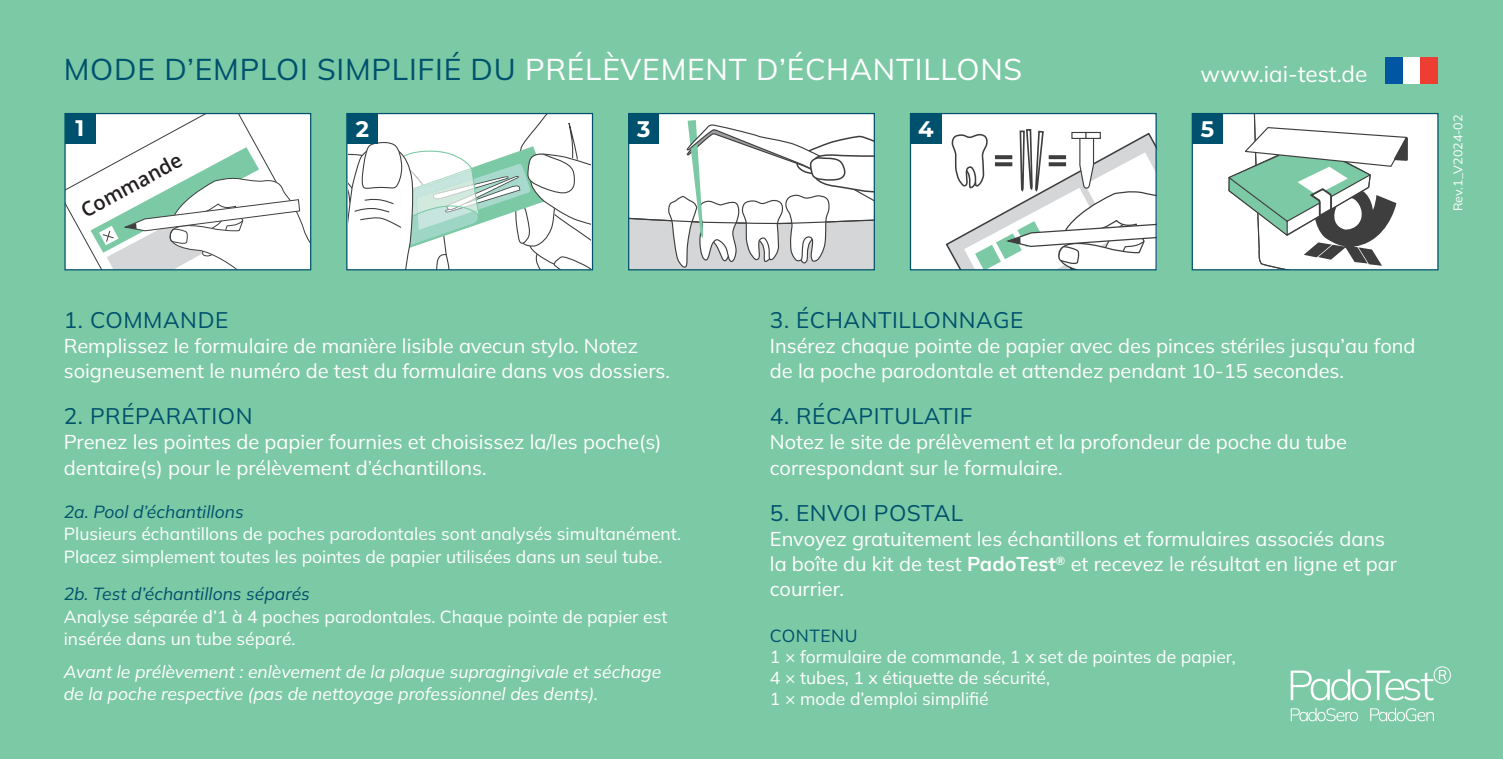
<style>
.page{position:relative;width:1503px;height:759px;background:#fff}
.page>*{position:absolute;margin:0;border:0;box-sizing:border-box;transform-origin:0 0}
.t1{font:30px "Mulish";letter-spacing:.025em;color:#fff}
.t2{font:22.5px "Mulish";letter-spacing:.025em;color:#00516d}
.t3{font:22.5px "Mulish";color:#fff}
.t4{font:700 22.5px "Montserrat";color:#fff}
.t5{font:20px/25px "Mulish";color:#fff}
.t6{font:600 20px "Open Sans";color:#231f20}
.t7{font:17.5px/22.5px "Mulish";color:#fff}
.t8{font:italic 17.5px/22.5px "Mulish";color:#fff}
.t9{font:italic 17.5px "Mulish";color:#00516d}
.t10{font:17.5px "Mulish";letter-spacing:.025em;color:#00516d}
.t11{font:12.5px "Mulish";color:#fff}
.s1{color:#00516d}
.s2{font-weight:700}
</style>
<div class="page">
<div style="left:0;top:0;width:1502px;height:758px;background:#7cc9a5"></div>
<svg style="left:1290px;top:666px;width:160px;height:34px"></svg>
<svg style="left:1290px;top:707px;width:68px;height:14px"></svg>
<svg style="left:1370px;top:707px;width:63px;height:14px"></svg>
<div style="left:1385px;top:57px;width:18px;height:26px;background:#0156a3"></div>
<div style="left:1403px;top:57px;width:17px;height:26px;background:#fff"></div>
<div style="left:1420px;top:57px;width:17px;height:26px;background:#ee3e34"></div>
<svg style="left:66px;top:115px;width:243px;height:153px;background:#e9f0ed"></svg>
<div style="left:64px;top:113px;width:247px;height:157px;border:1px solid #00516d"></div>
<div style="left:65px;top:113px;width:30px;height:31px;background:#00516d"></div>
<svg style="left:348px;top:115px;width:243px;height:153px;background:#e7f0ec"></svg>
<div style="left:346px;top:113px;width:247px;height:157px;border:1px solid #00516d"></div>
<div style="left:347px;top:113px;width:31px;height:31px;background:#00516d"></div>
<div style="left:628px;top:113px;width:246px;height:157px;background:#fff"></div>
<svg style="left:630px;top:120px;width:243px;height:148px"></svg>
<div style="left:628px;top:113px;width:247px;height:157px;border:1px solid #00516d"></div>
<div style="left:628px;top:113px;width:31px;height:31px;background:#00516d"></div>
<div style="left:910px;top:113px;width:246px;height:157px;background:#fff"></div>
<svg style="left:946px;top:129px;width:208px;height:139px"></svg>
<div style="left:1072px;top:132px;width:14px;height:6px;background:#fff"></div>
<div style="left:1071px;top:132px;width:15px;height:7px;border:1px solid #3e3e3f"></div>
<div style="left:1086px;top:132px;width:14px;height:6px;background:#fff"></div>
<div style="left:1085px;top:132px;width:15px;height:7px;border:1px solid #3e3e3f"></div>
<div style="left:909px;top:113px;width:247px;height:157px;border:1px solid #00516d"></div>
<div style="left:910px;top:113px;width:31px;height:31px;background:#00516d"></div>
<div style="left:1192px;top:113px;width:245px;height:157px;background:#fff"></div>
<svg style="left:1228px;top:115px;width:180px;height:153px"></svg>
<div style="left:1191px;top:113px;width:247px;height:157px;border:1px solid #00516d"></div>
<div style="left:1192px;top:113px;width:30px;height:31px;background:#00516d"></div>
<h1 class="t1" style="left:64px;top:49px;width:960px"><span class="s1">MODE D’EMPLOI SIMPLIFIÉ DU</span> PRÉLÈVEMENT D’ÉCHANTILLONS</h1>
<p class="t3" style="left:1200px;top:58px;width:168px">www.iai-test.de</p>
<p class="t4" style="left:76px;top:112px;width:10px">1</p>
<p class="t4" style="left:356px;top:112px;width:15px">2</p>
<p class="t4" style="left:637px;top:112px;width:15px">3</p>
<p class="t4" style="left:918px;top:112px;width:17px">4</p>
<p class="t4" style="left:1200px;top:112px;width:15px">5</p>
<p class="t6" style="left:76px;top:199px;width:113px;rotate:-28deg">Commande</p>
<p class="t2" style="left:64px;top:304px;width:166px">1. COMMANDE</p>
<p class="t5" style="left:64px;top:333px;width:607px">Remplissez le formulaire de manière lisible avecun stylo. Notez soigneusement le numéro de test du formulaire dans vos dossiers.</p>
<p class="t2" style="left:64px;top:401px;width:190px">2. PRÉPARATION</p>
<p class="t5" style="left:64px;top:429px;width:599px">Prenez les pointes de papier fournies et choisissez la/les poche(s) dentaire(s) pour le prélèvement d’échantillons.</p>
<p class="t9" style="left:64px;top:499px;width:181px">2a. Pool d’échantillons</p>
<p class="t7" style="left:64px;top:522px;width:619px">Plusieurs échantillons de poches parodontales sont analysés simultanément.<br>Placez simplement toutes les pointes de papier utilisées dans un seul tube.</p>
<p class="t9" style="left:64px;top:582px;width:247px">2b. Test d’échantillons séparés</p>
<p class="t7" style="left:64px;top:604px;width:605px">Analyse séparée d’1 à 4 poches parodontales. Chaque pointe de papier est insérée dans un tube séparé.</p>
<p class="t8" style="left:64px;top:659px;width:599px">Avant le prélèvement : enlèvement de la plaque supragingivale et séchage de la poche respective (pas de nettoyage professionnel des dents).</p>
<p class="t2" style="left:770px;top:304px;width:255px">3. ÉCHANTILLONNAGE</p>
<p class="t5" style="left:770px;top:333px;width:647px">Insérez chaque pointe de papier avec des pinces stériles jusqu’au fond de la poche parodontale et attendez pendant 10-15 secondes.</p>
<p class="t2" style="left:770px;top:401px;width:204px">4. RÉCAPITULATIF</p>
<p class="t5" style="left:770px;top:429px;width:578px">Notez le site de prélèvement et la profondeur de poche du tube correspondant sur le formulaire.</p>
<p class="t2" style="left:770px;top:497px;width:195px">5. ENVOI POSTAL</p>
<p class="t5" style="left:770px;top:526px;width:629px">Envoyez gratuitement les échantillons et formulaires associés dans la boîte du kit de test <span class="s2">PadoTest</span><sup>®</sup> et recevez le résultat en ligne et par courrier.</p>
<p class="t10" style="left:770px;top:623px;width:89px">CONTENU</p>
<p class="t7" style="left:770px;top:645px;width:467px;line-height:21px">1 × formulaire de commande, 1 x set de pointes de papier,<br>4 × tubes, 1 x étiquette de sécurité,<br>1 × mode d’emploi simplifié</p>
<p class="t11" style="left:1449px;top:211px;width:98px;rotate:-90deg">Rev.1_V2024-02</p>
</div>
